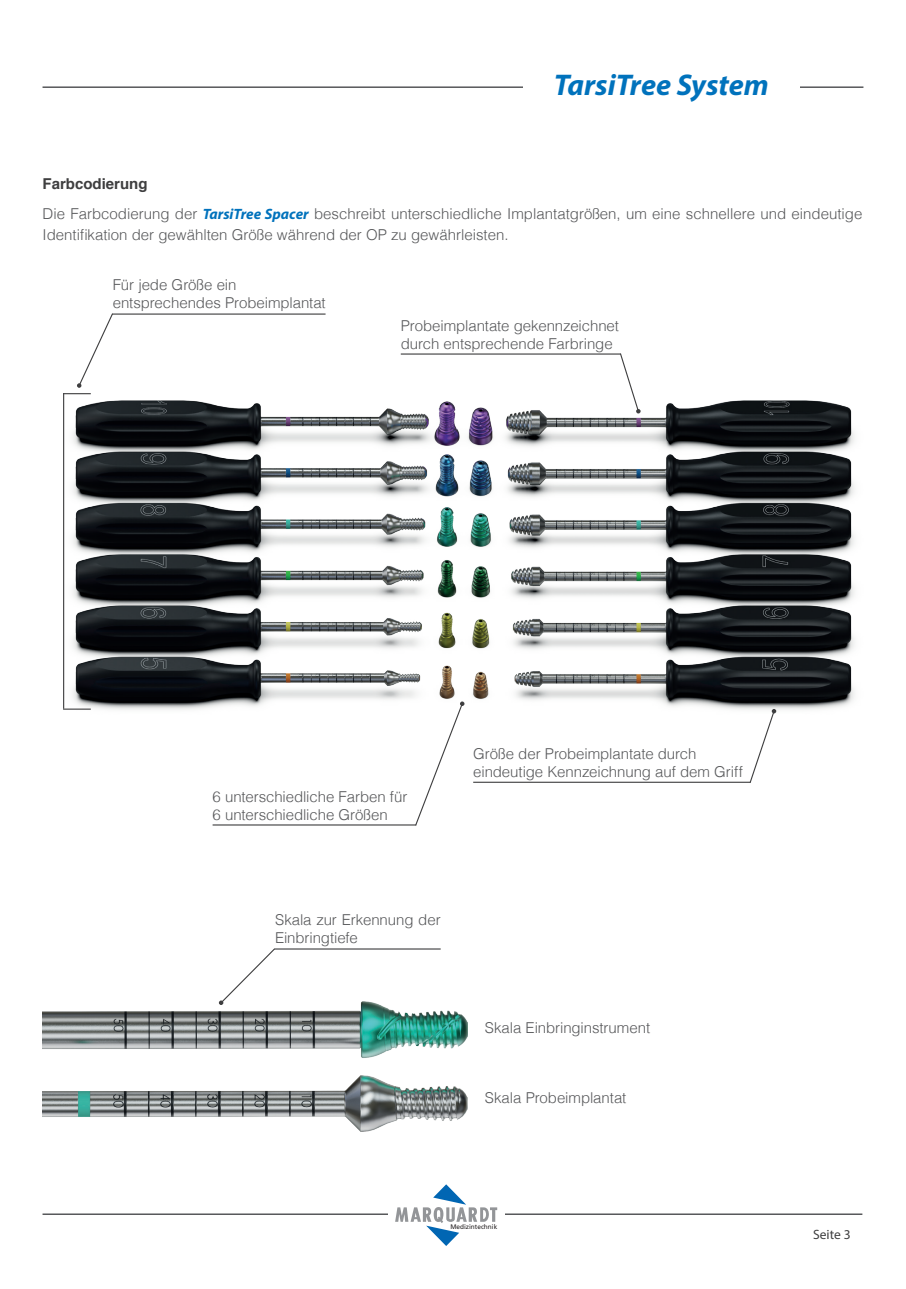
<style>
.page{position:relative;width:906px;height:1289px;background:#fff}
.page>*{position:absolute;margin:0;border:0;box-sizing:border-box;transform-origin:0 0}
.t1{font:italic 700 30px "Myriad Pro";color:#0072bc}
.t2{font:300 15px/18px "Helvetica";letter-spacing:-.005em;color:#57585a}
.t3{font:13.5px "Myriad Pro";color:#3e3e3f}
.t4{font:6.6px "Frutiger LT Std";color:#231f20}
.s1{font-weight:700;color:#3e3e3f}
.s2{font-family:"Myriad Pro";font-weight:700;font-style:italic;color:#0072bc}
</style>
<div class="page">
<hr style="left:43px;top:86px;width:820px;height:2px;background:#57585a">
<hr style="left:43px;top:1213px;width:819px;height:1px;background:#57585a">
<div style="left:388px;top:1184px;width:117px;height:61px;background:#fff"></div>
<svg style="left:395px;top:1184px;width:102px;height:61px"></svg>
<div style="left:523px;top:77px;width:276px;height:21px;background:#fff"></div>
<img style="left:43px;top:1001px;width:425px;height:130px">
<hr style="left:274px;top:948px;width:167px;height:1px;background:#3e3e3f">
<svg style="left:219px;top:948px;width:57px;height:57px"></svg>
<img style="left:63px;top:400px;width:792px;height:312px">
<hr style="left:473px;top:781px;width:277px;height:1px;background:#3e3e3f">
<svg style="left:748px;top:709px;width:28px;height:74px"></svg>
<svg style="left:619px;top:354px;width:21px;height:59px"></svg>
<hr style="left:401px;top:353px;width:220px;height:1px;background:#3e3e3f">
<hr style="left:213px;top:824px;width:203px;height:1px;background:#3e3e3f">
<svg style="left:414px;top:701px;width:50px;height:125px"></svg>
<hr style="left:63px;top:393px;width:1px;height:315px;background:#3e3e3f">
<svg style="left:63px;top:708px;width:28px;height:1px"></svg>
<hr style="left:112px;top:313px;width:213px;height:1px;background:#3e3e3f">
<svg style="left:64px;top:313px;width:50px;height:81px"></svg>
<h1 class="t1" style="left:554px;top:65px;width:216px">TarsiTree System</h1>
<p class="t2" style="left:43px;top:167px;width:821px;line-height:30px"><span class="s1">Farbcodierung<br></span>Die Farbcodierung der <span class="s2">TarsiTree Spacer</span> beschreibt unterschiedliche Implantatgrößen, um eine schnellere und eindeutige</p>
<p class="t2" style="left:43px;top:224px;width:467px">Identifikation der gewählten Größe während der OP zu gewährleisten.</p>
<p class="t2" style="left:113px;top:275px;width:214px">Für jede Größe ein entsprechendes Probeimplantat</p>
<p class="t2" style="left:401px;top:315px;width:220px">Probeimplantate gekennzeichnet durch entsprechende Farbringe</p>
<p class="t2" style="left:473px;top:744px;width:271px">Größe der Probeimplantate durch eindeutige Kennzeichnung auf dem Griff</p>
<p class="t2" style="left:213px;top:786px;width:196px">6 unterschiedliche Farben für<br>6 unterschiedliche Größen</p>
<p class="t2" style="left:275px;top:910px;width:167px">Skala zur Erkennung der<br>Einbringtiefe</p>
<p class="t2" style="left:485px;top:1017px;width:167px">Skala Einbringinstrument</p>
<p class="t2" style="left:485px;top:1087px;width:143px">Skala Probeimplantat</p>
<p class="t4" style="left:450px;top:1222px;width:48px">Medizintechnik</p>
<p class="t3" style="left:813px;top:1226px;width:39px">Seite 3</p>
</div>
